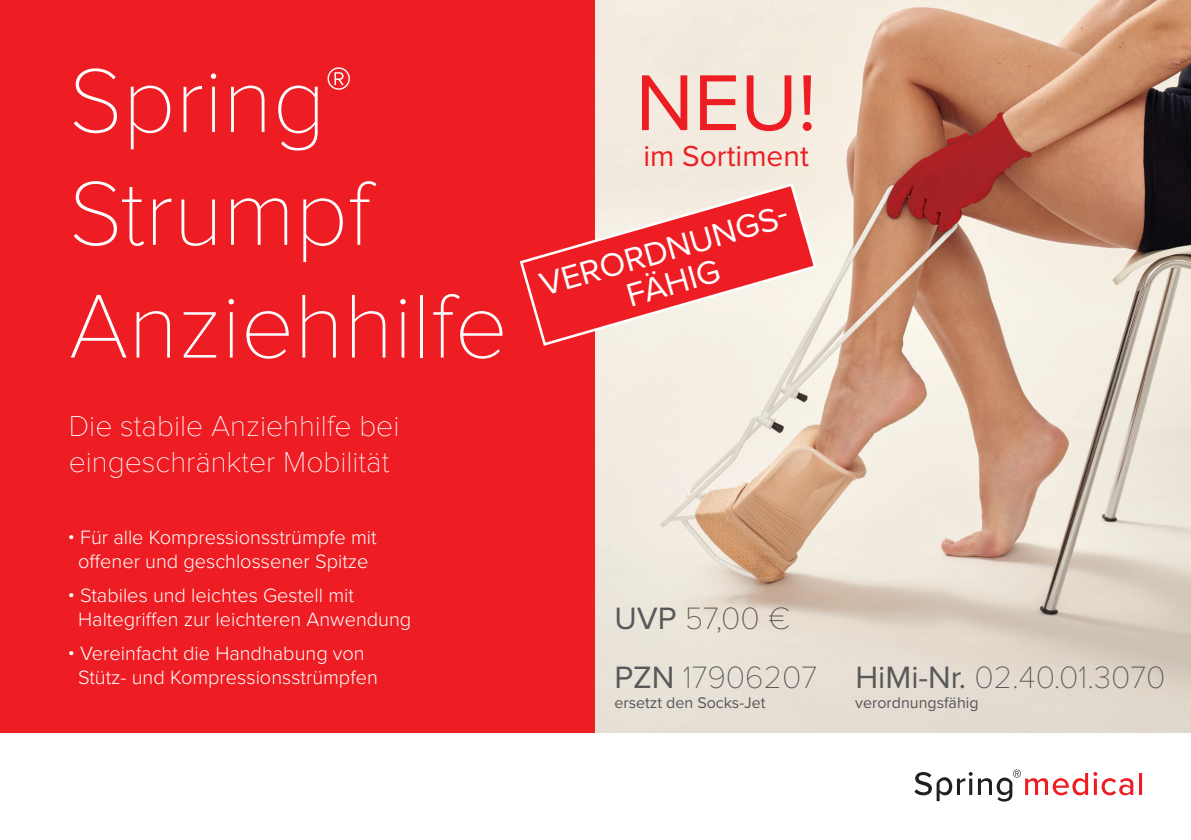
<style>
.page{position:relative;width:1191px;height:840px;background:#fff}
.page>*{position:absolute;margin:0;border:0;box-sizing:border-box;transform-origin:0 0}
.t1{font:100 93.8px/112.6px "Proxima Nova";color:#fff}
.t2{font:82px "Proxima Nova";color:#ee1d23}
.t3{font:33.8px/33.8px "Proxima Nova";color:#fff;text-align:center}
.t4{font:100 32px/58.4px "Proxima Nova";color:#57585a}
.t5{font:100 30px/36px "Proxima Nova";color:#fff}
.t6{font:30px "Proxima Nova";color:#ee1d23}
.t7{font:300 20px/24px "Proxima Nova";color:#fff}
.t8{font:16px "Proxima Nova";color:#57585a}
.s1{font-weight:400}
</style>
<div class="page">
<div style="left:0;top:0;width:595px;height:731px;background:#ee1d23"></div>
<img style="left:595px;top:0;width:596px;height:731px">
<svg style="left:914px;top:769px;width:228px;height:32px"></svg>
<svg style="left:519px;top:181px;width:299px;height:166px"></svg>
<h1 class="t1" style="left:69px;top:48px;width:441px">Spring<sup>®<br></sup>Strumpf<br>Anziehhilfe</h1>
<h3 class="t5" style="left:69px;top:408px;width:332px">Die stabile Anziehhilfe bei eingeschränkter Mobilität</h3>
<p class="t7" style="left:68px;top:524px;width:310px;text-align:center">• Für alle Kompressionsstrümpfe mit offener und geschlossener Spitze</p>
<p class="t7" style="left:78px;top:582px;width:334px;text-indent:-10px">• Stabiles und leichtes Gestell mit<br>Haltegriffen zur leichteren Anwendung</p>
<p class="t7" style="left:78px;top:640px;width:301px;text-indent:-10px">• Vereinfacht die Handhabung von<br>Stütz- und Kompressionsstrümpfen</p>
<h2 class="t2" style="left:635px;top:41px;width:182px">NEU!</h2>
<h3 class="t6" style="left:643px;top:134px;width:167px">im Sortiment</h3>
<h3 class="t3" style="left:536px;top:268px;width:265px;rotate:-16deg">VERORDNUNGS-<br>FÄHIG</h3>
<h3 class="t4" style="left:614px;top:590px;width:552px"><span class="s1">UVP</span> 57,00 €<br><span class="s1">PZN</span> 17906207 <span class="s1">HiMi-Nr.</span> 02.40.01.3070</h3>
<p class="t8" style="left:614px;top:690px;width:153px">ersetzt den Socks-Jet</p>
<p class="t8" style="left:855px;top:690px;width:125px">verordnungsfähig</p>
</div>
